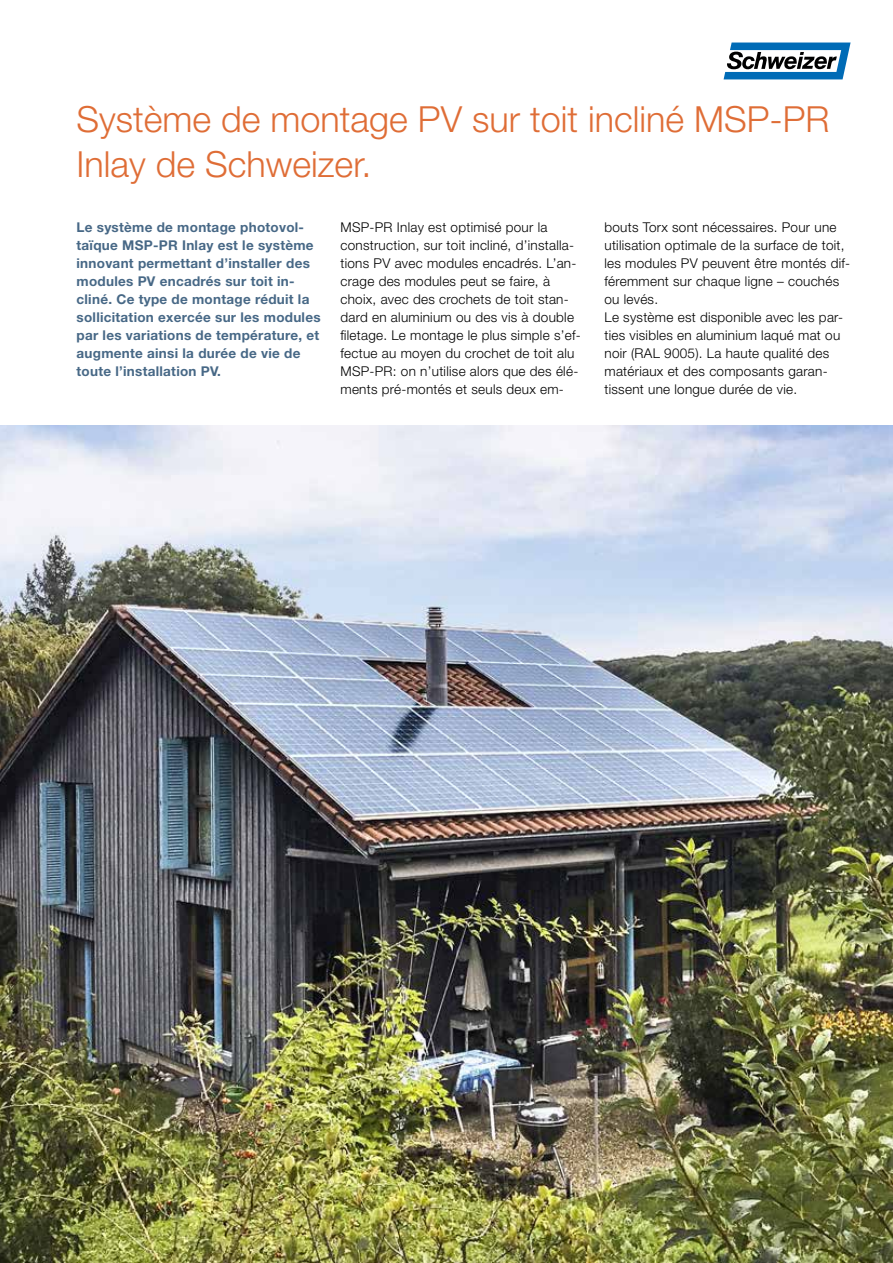
<style>
.page{position:relative;width:893px;height:1263px;background:#fff}
.page>*{position:absolute;margin:0;border:0;box-sizing:border-box;transform-origin:0 0}
.t1{font:300 36px/45px "Helvetica Neue LT Std";color:#df6d36}
.t2{font:300 13.5px/18px "Helvetica Neue LT Std";letter-spacing:.02em;color:#000}
.t3{font:700 13.5px/18px "Helvetica Neue LT Std";letter-spacing:.02em;color:#476886}
</style>
<div class="page">
<img style="left:0;top:425px;width:893px;height:838px">
<svg style="left:724px;top:43px;width:127px;height:36px"></svg>
<h1 class="t1" style="left:77px;top:96px;width:754px">Système de montage PV sur toit incliné MSP-PR<br>Inlay de Schweizer.</h1>
<p class="t3" style="left:77px;top:218px;width:246px">Le système de montage photovol&shy;taïque MSP-PR Inlay est le système innovant permettant d’installer des modules PV encadrés sur toit in&shy;cliné. Ce type de montage réduit la sollicitation exercée sur les modules par les variations de température, et augmente ainsi la durée de vie de toute l’installation PV.</p>
<p class="t2" style="left:340px;top:218px;width:242px">MSP-PR Inlay est optimisé pour la construction, sur toit incliné, d’installa&shy;tions PV avec modules encadrés. L’an&shy;crage des modules peut se faire, à choix, avec des crochets de toit stan&shy;dard en aluminium ou des vis à double filetage. Le montage le plus simple s’ef&shy;fectue au moyen du crochet de toit alu MSP-PR: on n’utilise alors que des élé&shy;ments pré-montés et seuls deux em-</p>
<p class="t2" style="left:604px;top:218px;width:247px">bouts Torx sont nécessaires. Pour une utilisation optimale de la surface de toit, les modules PV peuvent être montés dif&shy;féremment sur chaque ligne – couchés ou levés.<br>Le système est disponible avec les par&shy;ties visibles en aluminium laqué mat ou noir (RAL 9005). La haute qualité des matériaux et des composants garan&shy;tissent une longue durée de vie.</p>
</div>
